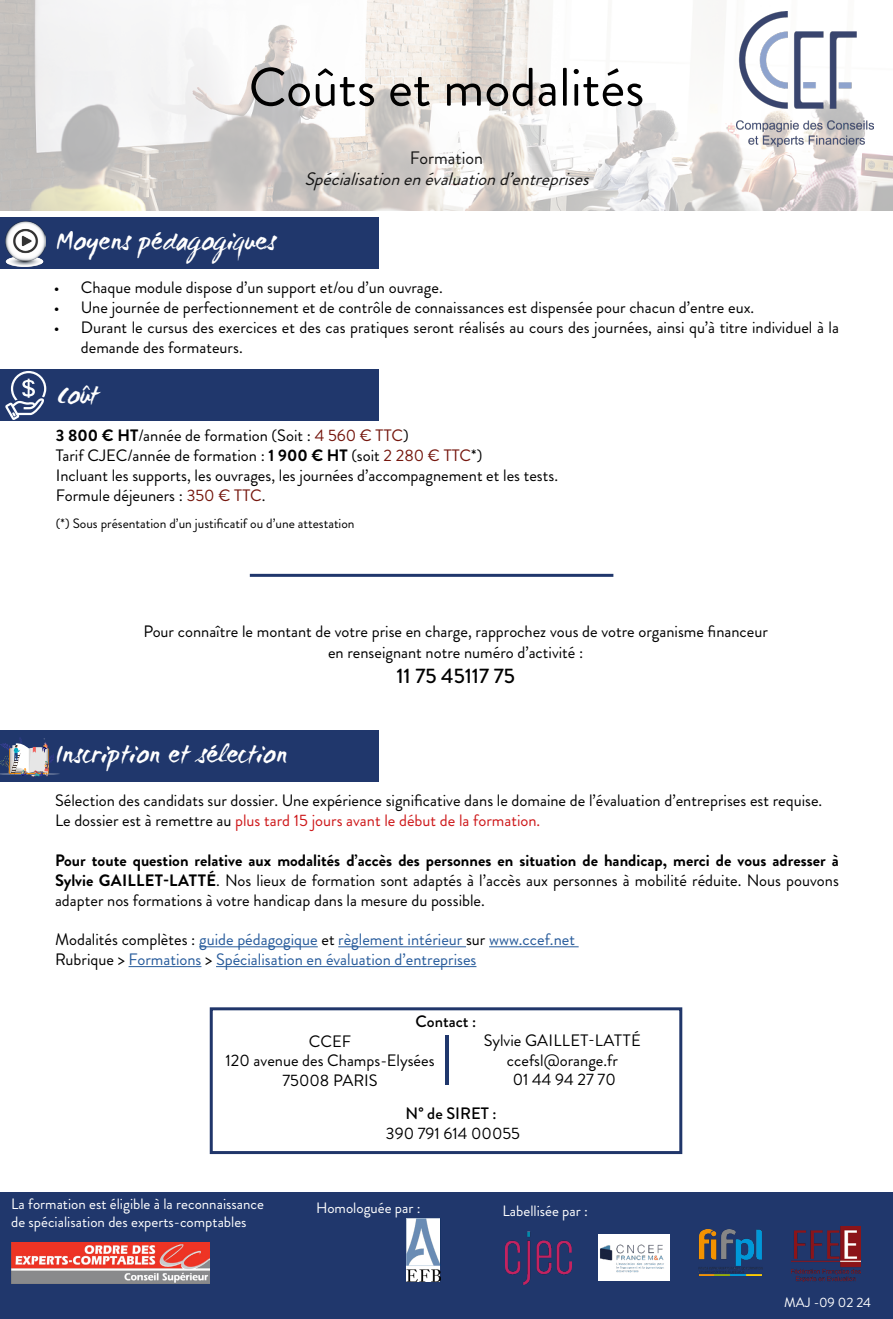
<style>
.page{position:relative;width:893px;height:1319px;background:#fff}
.page>*{position:absolute;margin:0;border:0;box-sizing:border-box;transform-origin:0 0}
.t1{font:54px "Brandon Grotesque";color:#000}
.t2{font:27px "WC Mano Negra Bta";color:#fff}
.t3{font:500 21px "Brandon Grotesque";color:#000}
.t4{font:italic 18px "Brandon Grotesque";color:#000}
.t5{font:18px "Brandon Grotesque";color:#000}
.t6{font:16.5px/19.8px "Brandon Grotesque";color:#000}
.t7{font:16.5px/19.8px "Brandon Grotesque";color:#275b9b}
.t8{font:500 16.5px "Brandon Grotesque";color:#000}
.t9{font:15px/18px "Brandon Grotesque";color:#fff}
.t10{font:13.5px "Brandon Grotesque";color:#000}
.t11{font:13.5px "Brandon Grotesque";color:#fff}
.s1{font-weight:700}
.s2{color:#75160d}
.s3{color:#cd1719}
.s4{color:#000}
</style>
<div class="page">
<div style="left:0;top:1191px;width:893px;height:127px;background:#20376c"></div>
<img style="left:505px;top:1231px;width:67px;height:53px">
<img style="left:406px;top:1218px;width:34px;height:63px">
<img style="left:792px;top:1226px;width:68px;height:54px">
<img style="left:698px;top:1229px;width:65px;height:46px">
<img style="left:11px;top:1242px;width:199px;height:41px">
<img style="left:598px;top:1234px;width:71px;height:46px">
<div style="left:0;top:217px;width:378px;height:51px;background:#20376c"></div>
<img style="left:0;top:0;width:893px;height:210px">
<hr style="left:199px;top:946px;width:119px;height:1px;background:#275b9b">
<hr style="left:338px;top:946px;width:128px;height:1px;background:#275b9b">
<hr style="left:489px;top:946px;width:90px;height:1px;background:#275b9b">
<hr style="left:129px;top:966px;width:72px;height:1px;background:#275b9b">
<hr style="left:216px;top:966px;width:260px;height:1px;background:#275b9b">
<div style="left:0;top:370px;width:378px;height:51px;background:#20376c"></div>
<div style="left:0;top:730px;width:378px;height:51px;background:#20376c"></div>
<hr style="left:250px;top:573px;width:363px;height:3px;background:#20376c">
<svg style="left:0;top:737px;width:60px;height:39px"></svg>
<svg style="left:5px;top:371px;width:41px;height:49px"></svg>
<img style="left:6px;top:221px;width:40px;height:46px">
<div style="left:210px;top:1007px;width:472px;height:146px;border:3px solid #20366a"></div>
<hr style="left:445px;top:1034px;width:4px;height:50px;background:#20376c">
<img style="left:737px;top:12px;width:137px;height:134px">
<h1 class="t1" style="left:249px;top:50px;width:397px">Coûts et modalités</h1>
<p class="t5" style="left:410px;top:145px;width:75px">Formation</p>
<p class="t4" style="left:304px;top:167px;width:292px">Spécialisationenévaluationd’entreprises</p>
<h2 class="t2" style="left:56px;top:225px;width:222px">Moyens pédagogiques</h2>
<p class="t6" style="left:54px;top:278px;width:390px">• Chaque module dispose d’un support et/ou d’un ouvrage.</p>
<p class="t6" style="left:54px;top:297px;width:702px">• Une journée de perfectionnement et de contrôle de connaissances est dispensée pour chacun d’entre eux.</p>
<p class="t6" style="left:81px;top:317px;width:760px;text-indent:-27px">• Durant le cursus des exercices et des cas pratiques seront réalisés au cours des journées, ainsi qu’à titre individuel à la demande des formateurs.</p>
<h2 class="t2" style="left:57px;top:378px;width:43px">Coût</h2>
<p class="t6" style="left:56px;top:426px;width:504px"><span class="s1">3 800 € HT</span>/année de formation (Soit : <span class="s2">4 560 € TTC</span>)<br>Tarif CJEC/année de formation : <span class="s1">1 900 € HT</span> (soit <span class="s2">2 280 € TTC</span>*)<br>Incluant les supports, les ouvrages, les journées d’accompagnement et les tests.<br>Formule déjeuners : <span class="s2">350 € TTC</span>.</p>
<p class="t10" style="left:56px;top:513px;width:300px">(*) Sous présentation d’un justificatif ou d’une attestation</p>
<p class="t6" style="left:143px;top:620px;width:626px;line-height:21.6px;text-align:center">Pour connaître le montant de votre prise en charge, rapprochez vous de votre organisme financeur en renseignant notre numéro d’activité :</p>
<p class="t3" style="left:396px;top:661px;width:120px">11 75 45117 75</p>
<h2 class="t2" style="left:56px;top:736px;width:233px">Inscription et sélection</h2>
<p class="t6" style="left:55px;top:791px;width:769px">Sélection des candidats sur dossier. Une expérience significative dans le domaine de l’évaluation d’entreprises est requise.<br>Le dossier est à remettre au <span class="s3">plus tard 15 jours avant le début de la formation.</span></p>
<p class="t6" style="left:55px;top:850px;width:785px;text-align:justify"><span class="s1">Pour toute question relative aux modalités d’accès des personnes en situation de handicap, merci de vous adresser à Sylvie GAILLET-LATTÉ</span>. Nos lieux de formation sont adaptés à l’accès aux personnes à mobilité réduite. Nous pouvons adapter nos formations à votre handicap dans la mesure du possible.</p>
<p class="t7" style="left:55px;top:929px;width:521px"><span class="s4">Modalités complètes :</span> guide pédagogique <span class="s4">et</span> règlement intérieur <span class="s4">sur</span> www.ccef.net<br><span class="s4">Rubrique &gt;</span> Formations <span class="s4">&gt;</span> Spécialisation en évaluation d’entreprises</p>
<p class="t8" style="left:416px;top:1009px;width:62px">Contact :</p>
<p class="t6" style="left:226px;top:1031px;width:210px;text-align:center">CCEF<br>120 avenue des Champs-Elysées<br>75008 PARIS</p>
<p class="t6" style="left:484px;top:1030px;width:158px;text-align:center">Sylvie GAILLET-LATTÉ ccefsl@orange.fr<br>01 44 94 27 70</p>
<p class="t8" style="left:406px;top:1101px;width:93px">N° de SIRET :</p>
<p class="t6" style="left:386px;top:1123px;width:136px">390 791 614 00055</p>
<p class="t9" style="left:11px;top:1194px;width:254px">La formation est éligible à la reconnaissance de spécialisation des experts-comptables</p>
<p class="t9" style="left:316px;top:1198px;width:106px">Homologuée par :</p>
<p class="t9" style="left:503px;top:1201px;width:87px">Labellisée par :</p>
<p class="t11" style="left:784px;top:1292px;width:89px">MAJ -09 02 24</p>
</div>
